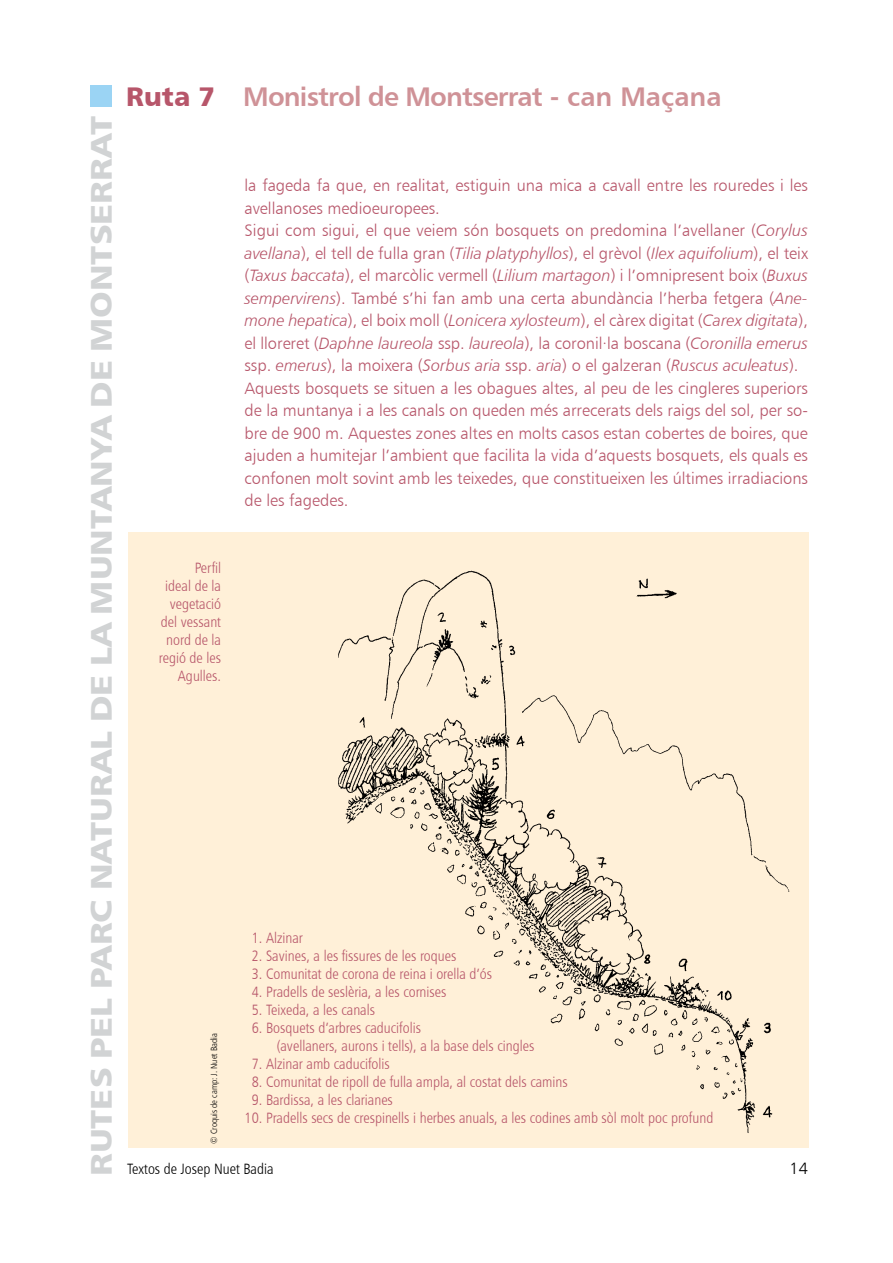
<style>
.page{position:relative;width:893px;height:1263px;background:#fff}
.page>*{position:absolute;margin:0;border:0;box-sizing:border-box;transform-origin:0 0}
.t1{font:30px "Humanist 777 BT Black B";color:#d1d3d4;scale:1.15 1}
.t2{font:27px "Humanist 777 BT Bold B";letter-spacing:-.03em;color:#cf9297}
.t3{font:16.5px/22.5px "Humanist 777 BT Light B";color:#b7566a}
.t4{font:16.5px "Humanist 777 BT Light B";color:#000}
.t5{font:15px/18px "Humanist 777 BT Light Condensed B";color:#b7566a;text-align:right}
.t6{font:15px "Humanist 777 BT Light Condensed B";color:#000}
.t7{font:9px "Humanist 777 BT Light Condensed B";color:#000}
.s1{font-family:"Humanist 777 BT Black B";color:#b7566a}
.s2{font-family:"Humanist 777 BT Light Italic B"}
</style>
<div class="page">
<div style="left:91px;top:85px;width:21px;height:21px;background:#9bd4f4"></div>
<div style="left:128px;top:532px;width:680px;height:616px;background:#fff0d8"></div>
<img style="left:338px;top:570px;width:452px;height:563px">
<p class="t1" style="left:82px;top:1176px;width:923px;rotate:-90deg">rutes pel Parc Natural de la Muntanya de Montserrat</p>
<p class="t2" style="left:126px;top:79px;width:597px"><span class="s1">Ruta 7</span> Monistrol de Montserrat - can Maçana</p>
<p class="t5" style="left:159px;top:558px;width:64px">Perfil<br>ideal de la vegetació del vessant nord de la regió de les<br>Agulles.</p>
<p class="t3" style="left:244px;top:174px;width:565px">la fageda fa que, en realitat, estiguin una mica a cavall entre les rouredes i les avellanoses medioeuropees.<br>Sigui com sigui, el que veiem són bosquets on predomina l’avellaner (<span class="s2">Corylus avellana</span>), el tell de fulla gran (<span class="s2">Tilia platyphyllos</span>), el grèvol (<span class="s2">Ilex aquifolium</span>), el teix (<span class="s2">Taxus baccata</span>), el marcòlic vermell (<span class="s2">Lilium martagon</span>) i l’omnipresent boix (<span class="s2">Buxus sempervirens</span>). També s’hi fan amb una certa abundància l’herba fetgera (<span class="s2">Ane&shy;mone hepatica</span>), el boix moll (<span class="s2">Lonicera xylosteum</span>), el càrex digitat (<span class="s2">Carex digitata</span>), el lloreret (<span class="s2">Daphne laureola</span> ssp. <span class="s2">laureola</span>), la coronil·la boscana (<span class="s2">Coronilla emerus </span>ssp. <span class="s2">emerus</span>), la moixera (<span class="s2">Sorbus aria</span> ssp. <span class="s2">aria</span>) o el galzeran (<span class="s2">Ruscus aculeatus</span>).<br>Aquests bosquets se situen a les obagues altes, al peu de les cingleres superiors de la muntanya i a les canals on queden més arrecerats dels raigs del sol, per so&shy;bre de 900 m. Aquestes zones altes en molts casos estan cobertes de boires, que ajuden a humitejar l’ambient que facilita la vida d’aquests bosquets, els quals es confonen molt sovint amb les teixedes, que constitueixen les últimes irradiacions de les fagedes.</p>
<p class="t7" style="left:208px;top:1144px;width:112px;rotate:-90deg">© Croquis de camp: J. Nuet Badia</p>
<p class="t5" style="left:252px;top:929px;width:53px">1. Alzinar</p>
<p class="t5" style="left:252px;top:947px;width:206px">2. Savines, a les fissures de les roques</p>
<p class="t5" style="left:252px;top:965px;width:242px">3. Comunitat de corona de reina i orella d’ós</p>
<p class="t5" style="left:252px;top:983px;width:196px">4. Pradells de seslèria, a les cornises</p>
<p class="t5" style="left:252px;top:1001px;width:125px">5. Teixeda, a les canals</p>
<p class="t5" style="left:277px;top:1019px;width:259px;text-align:left;text-indent:-25px">6. Bosquets d’arbres caducifolis<br>(avellaners, aurons i tells), a la base dels cingles</p>
<p class="t5" style="left:252px;top:1055px;width:140px">7. Alzinar amb caducifolis</p>
<p class="t5" style="left:252px;top:1073px;width:318px">8. Comunitat de ripoll de fulla ampla, al costat dels camins</p>
<p class="t5" style="left:252px;top:1091px;width:143px">9. Bardissa, a les clarianes</p>
<p class="t5" style="left:244px;top:1109px;width:470px">10. Pradells secs de crespinells i herbes anuals, a les codines amb sòl molt poc profund</p>
<p class="t6" style="left:127px;top:1159px;width:148px">Textos de Josep Nuet Badia</p>
<p class="t4" style="left:789px;top:1158px;width:20px">14</p>
</div>
